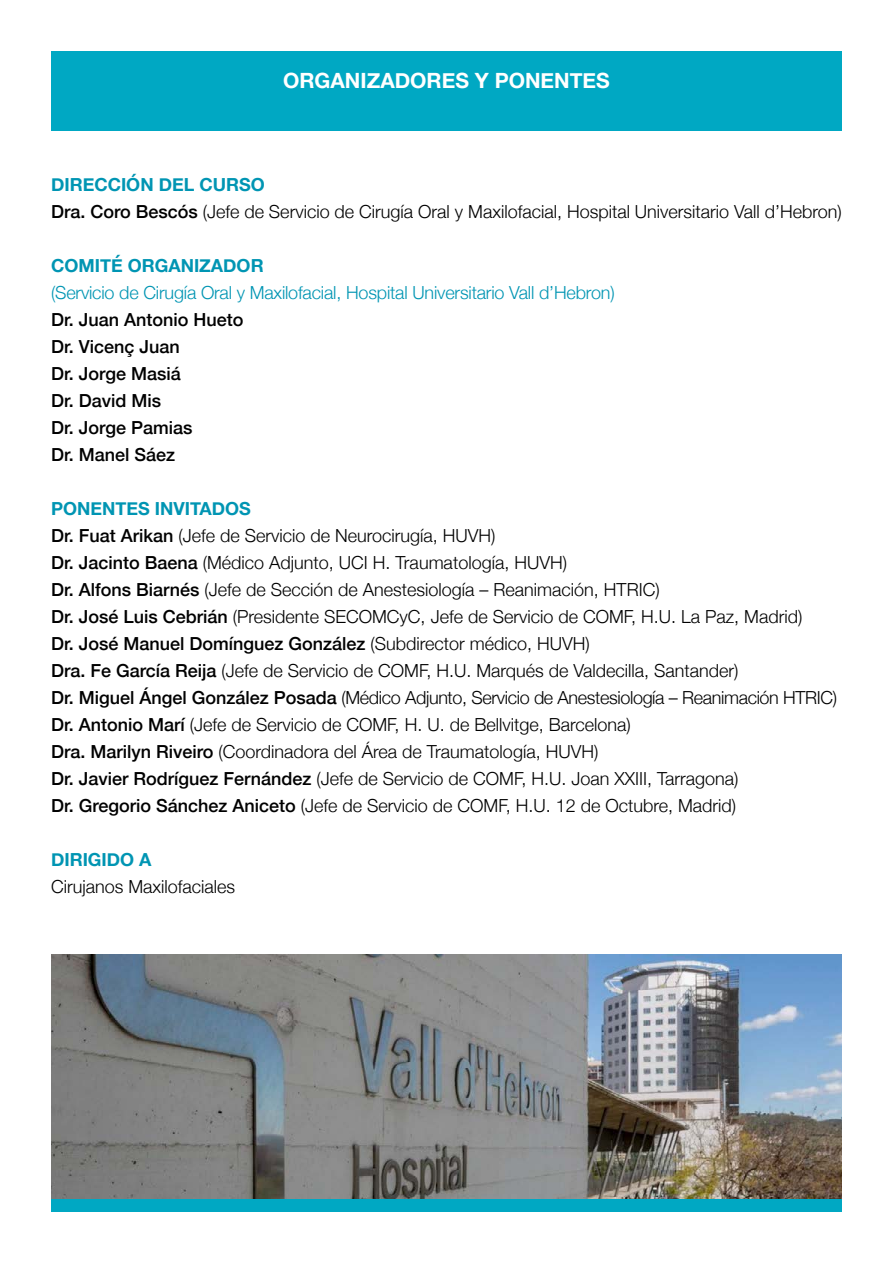
<style>
.page{position:relative;width:893px;height:1263px;background:#fff}
.page>*{position:absolute;margin:0;border:0;box-sizing:border-box;transform-origin:0 0}
.t1{font:700 21px "Helvetica Neue";color:#fff}
.t2{font:300 18px/27px "Helvetica Neue";color:#000}
.t3{font:500 18px/27px "Helvetica Neue";color:#000}
.t4{font:300 18px "Helvetica Neue";letter-spacing:-.01em;color:#0095b3}
.t5{font:700 18px "Helvetica Neue";color:#0095b3}
.s1{font-weight:700;color:#0095b3}
.s2{font-weight:500}
</style>
<div class="page">
<img style="left:51px;top:954px;width:791px;height:245px">
<div style="left:51px;top:51px;width:791px;height:80px;background:#00a8c3"></div>
<div style="left:51px;top:1199px;width:791px;height:13px;background:#00a8c3"></div>
<p class="t1" style="left:283px;top:64px;width:328px">ORGANIZADORES Y PONENTES</p>
<p class="t2" style="left:51px;top:169px;width:792px"><span class="s1">DIRECCIÓN DEL CURSO<br></span><span class="s2">Dra. Coro Bescós</span> (Jefe de Servicio de Cirugía Oral y Maxilofacial, Hospital Universitario Vall d’Hebron)</p>
<p class="t5" style="left:51px;top:251px;width:214px">COMITÉ ORGANIZADOR</p>
<p class="t4" style="left:51px;top:278px;width:565px">(Servicio de Cirugía Oral y Maxilofacial, Hospital Universitario Vall d’Hebron)</p>
<p class="t3" style="left:51px;top:304px;width:194px">Dr. Juan Antonio Hueto<br>Dr. Vicenç Juan<br>Dr. Jorge Masiá<br>Dr. David Mis<br>Dr. Jorge Pamias<br>Dr. Manel Sáez</p>
<p class="t2" style="left:51px;top:493px;width:788px"><span class="s1">PONENTES INVITADOS<br></span><span class="s2">Dr. Fuat Arikan</span> (Jefe de Servicio de Neurocirugía, HUVH)<br><span class="s2">Dr. Jacinto Baena</span> (Médico Adjunto, UCI H. Traumatología, HUVH)<br><span class="s2">Dr. Alfons Biarnés</span> (Jefe de Sección de Anestesiología – Reanimación, HTRIC)<br><span class="s2">Dr. José Luis Cebrián</span> (Presidente SECOMCyC, Jefe de Servicio de COMF, H.U. La Paz, Madrid)<br><span class="s2">Dr. José Manuel Domínguez González</span> (Subdirector médico, HUVH)<br><span class="s2">Dra. Fe García Reija</span> (Jefe de Servicio de COMF, H.U. Marqués de Valdecilla, Santander)<br><span class="s2">Dr. Miguel Ángel González Posada</span> (Médico Adjunto, Servicio de Anestesiología – Reanimación HTRIC)<br><span class="s2">Dr. Antonio Marí</span> (Jefe de Servicio de COMF, H. U. de Bellvitge, Barcelona)<br><span class="s2">Dra. Marilyn Riveiro</span> (Coordinadora del Área de Traumatología, HUVH)<br><span class="s2">Dr. Javier Rodríguez Fernández</span> (Jefe de Servicio de COMF, H.U. Joan XXIII, Tarragona)<br><span class="s2">Dr. Gregorio Sánchez Aniceto</span> (Jefe de Servicio de COMF, H.U. 12 de Octubre, Madrid)</p>
<p class="t5" style="left:51px;top:845px;width:102px">DIRIGIDO A</p>
<p class="t2" style="left:51px;top:871px;width:186px">Cirujanos Maxilofaciales</p>
</div>
